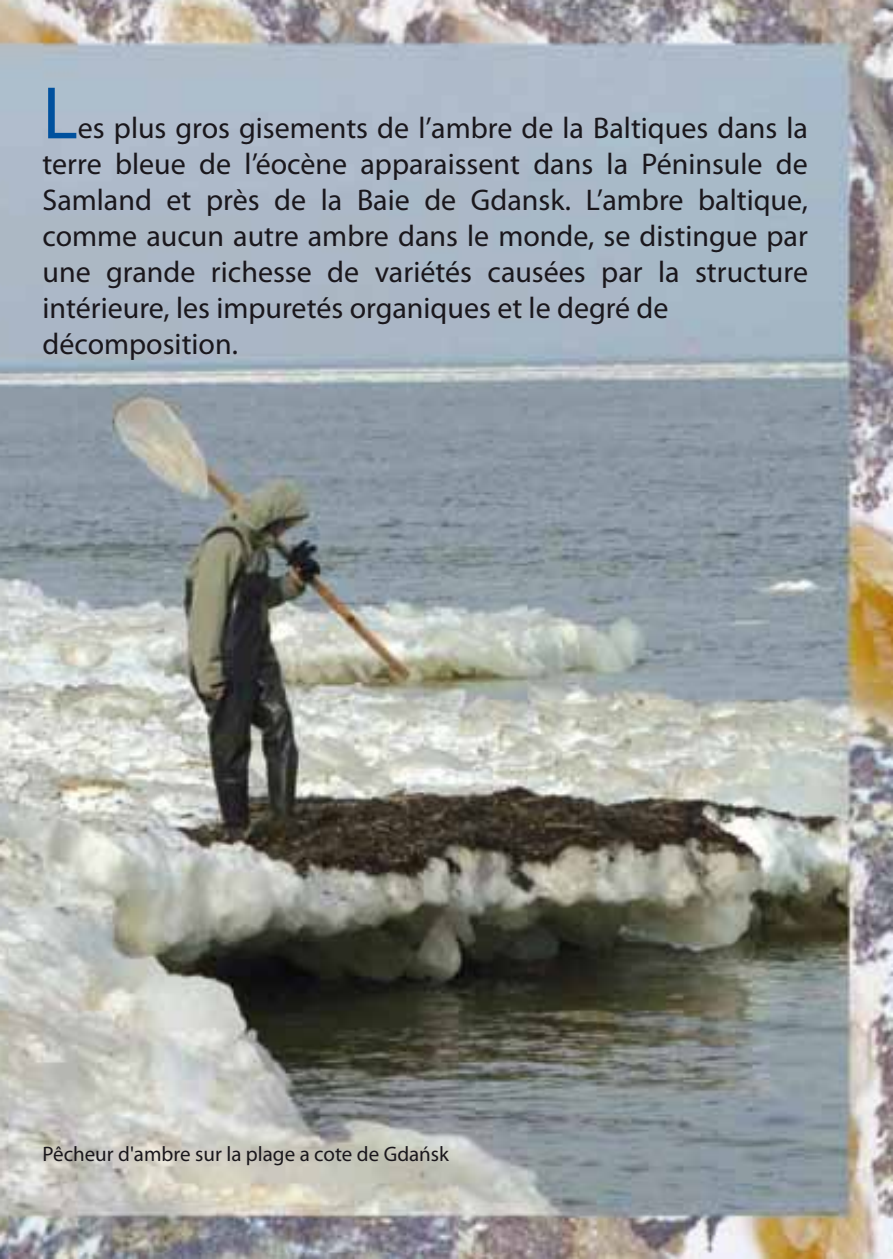
<style>
.page{position:relative;width:893px;height:1259px;background:#fff}
.page>*{position:absolute;margin:0;border:0;box-sizing:border-box;transform-origin:0 0}
.t1{font:75px "Myriad Pro";color:#00519e}
.t2{font:30px/36px "Myriad Pro";color:#1a171c}
.t3{font:21px "Myriad Pro";color:#1a171c}
</style>
<div class="page">
<img style="left:0;top:0;width:893px;height:1259px">
<h1 class="t1" style="left:43px;top:67px;width:37px">L</h1>
<p class="t2" style="left:43px;top:110px;width:767px;text-indent:35px">es plus gros gisements de l’ambre de la Baltiques dans la terre bleue de l’éocène apparaissent dans la Péninsule de Samland et près de la Baie de Gdansk. L’ambre baltique, comme aucun autre ambre dans le monde, se distingue par une grande richesse de variétés causées par la structure intérieure, les impuretés organiques et le degré de décomposition.</p>
<p class="t3" style="left:43px;top:1141px;width:408px">Pêcheur d'ambre sur la plage a cote de Gdańsk</p>
</div>
